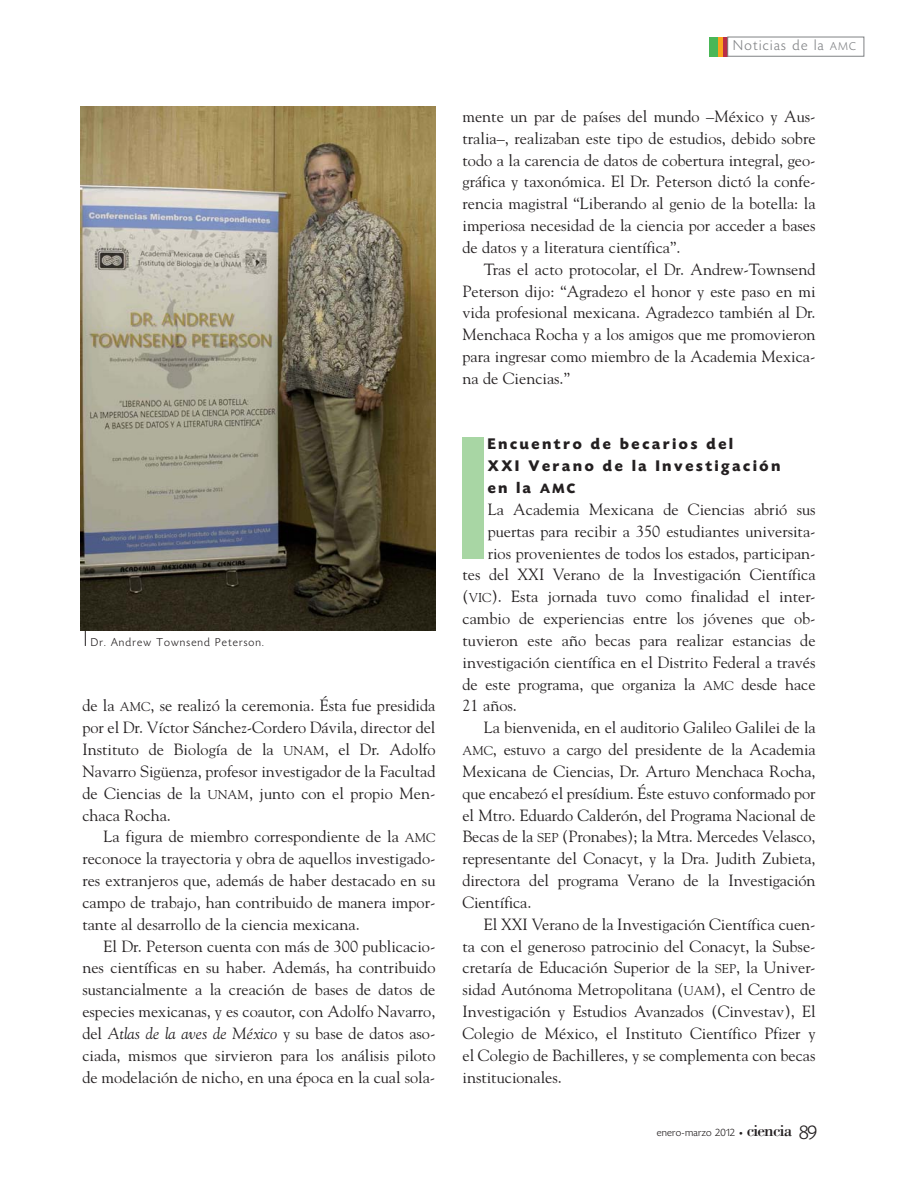
<style>
.page{position:relative;width:915px;height:1191px;background:#fff}
.page>*{position:absolute;margin:0;border:0;box-sizing:border-box;transform-origin:0 0}
.t1{font:17.25px "Bodoni";letter-spacing:-.05em;color:#231f20}
.t2{font:16.2px/21.8px "Goudy";color:#231f20;text-align:justify}
.t3{font:700 16.2px/21.8px "Today HEF";letter-spacing:.17em;color:#231f20}
.t4{font:300 15px "Today HEF";letter-spacing:.095em;color:#808285}
.t5{font:300 12px "Today HEF";letter-spacing:.095em;color:#231f20}
.t6{font:300 11.25px "Today HEF";letter-spacing:.025em;color:#231f20}
.s1{font-size:12.75px}
.s2{font-style:italic}
.s3{font-size:11.85px}
.s4{font-size:14.25px}
.s5{font-family:"Officina Sans";font-weight:400;font-size:7.5px}
.s6{font-family:"Today HEF";font-weight:300;font-size:21px}
</style>
<div class="page">
<div style="left:709px;top:37px;width:9px;height:20px;background:#4ab757"></div>
<hr style="left:718px;top:37px;width:4px;height:20px;background:#faa41d">
<div style="left:722px;top:37px;width:5px;height:20px;background:#bb2d45"></div>
<div style="left:727px;top:37px;width:137px;height:20px;border:1px solid #808285"></div>
<img style="left:81px;top:106px;width:354px;height:524px">
<svg style="left:85px;top:631px;width:1px;height:15px"></svg>
<div style="left:461px;top:437px;width:22px;height:121px;background:#a8d6a4"></div>
<p class="t5" style="left:91px;top:638px;width:174px">Dr. Andrew Townsend Peterson.</p>
<p class="t2" style="left:82px;top:696px;width:354px">de la <span class="s1">AMC</span>, se realizó la ceremonia. Ésta fue presidida por el Dr. Víctor Sánchez-Cordero Dávila, director del Instituto de Biología de la <span class="s1">UNAM</span>, el Dr. Adolfo Navarro Sigüenza, profesor investigador de la Facultad de Ciencias de la <span class="s1">UNAM</span>, junto con el propio Men&shy;chaca Rocha.</p>
<p class="t2" style="left:82px;top:827px;width:354px;text-indent:21px">La figura de miembro correspondiente de la <span class="s1">AMC </span>reconoce la trayectoria y obra de aquellos investigado&shy;res extranjeros que, además de haber destacado en su campo de trabajo, han contribuido de manera impor&shy;tante al desarrollo de la ciencia mexicana.</p>
<p class="t2" style="left:82px;top:936px;width:354px;text-indent:21px">El Dr. Peterson cuenta con más de 300 publicacio&shy;nes científicas en su haber. Además, ha contribuido sustancialmente a la creación de bases de datos de especies mexicanas, y es coautor, con Adolfo Navarro, del <span class="s2">Atlas de la aves de México</span> y su base de datos aso&shy;ciada, mismos que sirvieron para los análisis piloto de modelación de nicho, en una época en la cual sola-</p>
<p class="t4" style="left:733px;top:40px;width:124px">Noticias de la <span class="s3">AMC</span></p>
<p class="t2" style="left:462px;top:107px;width:354px">mente un par de países del mundo –México y Aus&shy;tralia–, realizaban este tipo de estudios, debido sobre todo a la carencia de datos de cobertura integral, geo&shy;gráfica y taxonómica. El Dr. Peterson dictó la confe&shy;rencia magistral “Liberando al genio de la botella: la imperiosa necesidad de la ciencia por acceder a bases de datos y a literatura científica”.</p>
<p class="t2" style="left:462px;top:259px;width:354px;text-indent:21px">Tras el acto protocolar, el Dr. Andrew-Townsend Peterson dijo: “Agradezo el honor y este paso en mi vida profesional mexicana. Agradezco también al Dr.<br>Menchaca Rocha y a los amigos que me promovieron para ingresar como miembro de la Academia Mexica&shy;na de Ciencias.”</p>
<p class="t3" style="left:487px;top:435px;width:294px">Encuentro de becarios del<br>XXI Verano de la Investigación en la <span class="s4">AMC</span></p>
<p class="t2" style="left:487px;top:499px;width:329px">La Academia Mexicana de Ciencias abrió sus</p>
<p class="t2" style="left:487px;top:521px;width:329px">puertas para recibir a 350 estudiantes universita-</p>
<p class="t2" style="left:487px;top:543px;width:329px">rios provenientes de todos los estados, participan-</p>
<p class="t2" style="left:462px;top:565px;width:354px">tes del XXI Verano de la Investigación Científica</p>
<p class="t2" style="left:462px;top:587px;width:354px">(<span class="s1">VIC</span>). Esta jornada tuvo como finalidad el inter-</p>
<p class="t2" style="left:462px;top:609px;width:354px">cambio de experiencias entre los jóvenes que ob-</p>
<p class="t2" style="left:462px;top:630px;width:354px">tuvieron este año becas para realizar estancias de</p>
<p class="t2" style="left:462px;top:652px;width:354px">investigación científica en el Distrito Federal a través</p>
<p class="t2" style="left:462px;top:674px;width:354px">de este programa, que organiza la <span class="s1">AMC</span> desde hace</p>
<p class="t2" style="left:462px;top:696px;width:56px">21 años.</p>
<p class="t2" style="left:483px;top:718px;width:333px">La bienvenida, en el auditorio Galileo Galilei de la</p>
<p class="t2" style="left:462px;top:740px;width:354px"><span class="s1">AMC</span>, estuvo a cargo del presidente de la Academia</p>
<p class="t2" style="left:462px;top:761px;width:354px">Mexicana de Ciencias, Dr. Arturo Menchaca Rocha,</p>
<p class="t2" style="left:462px;top:783px;width:354px">que encabezó el presídium. Éste estuvo conformado por</p>
<p class="t2" style="left:462px;top:805px;width:354px">el Mtro. Eduardo Calderón, del Programa Nacional de</p>
<p class="t2" style="left:462px;top:827px;width:354px">Becas de la <span class="s1">SEP</span> (Pronabes); la Mtra. Mercedes Velasco,</p>
<p class="t2" style="left:462px;top:849px;width:354px">representante del Conacyt, y la Dra. Judith Zubieta,</p>
<p class="t2" style="left:462px;top:870px;width:354px">directora del programa Verano de la Investigación</p>
<p class="t2" style="left:462px;top:892px;width:70px">Científica.</p>
<p class="t2" style="left:483px;top:914px;width:333px">El XXI Verano de la Investigación Científica cuen-</p>
<p class="t2" style="left:462px;top:936px;width:354px">ta con el generoso patrocinio del Conacyt, la Subse-</p>
<p class="t2" style="left:462px;top:958px;width:354px">cretaría de Educación Superior de la <span class="s1">SEP</span>, la Univer-</p>
<p class="t2" style="left:462px;top:980px;width:354px">sidad Autónoma Metropolitana (<span class="s1">UAM</span>), el Centro de</p>
<p class="t2" style="left:462px;top:1001px;width:354px">Investigación y Estudios Avanzados (Cinvestav), El</p>
<p class="t2" style="left:462px;top:1023px;width:354px">Colegio de México, el Instituto Científico Pfizer y</p>
<p class="t2" style="left:462px;top:1045px;width:354px">el Colegio de Bachilleres, y se complementa con becas</p>
<p class="t2" style="left:462px;top:1067px;width:101px">institucionales.</p>
<p class="t6" style="left:656px;top:1127px;width:88px">enero-marzo 2012 <span class="s5">•</span></p>
<p class="t1" style="left:746px;top:1123px;width:72px">ciencia <span class="s6">89</span></p>
</div>
